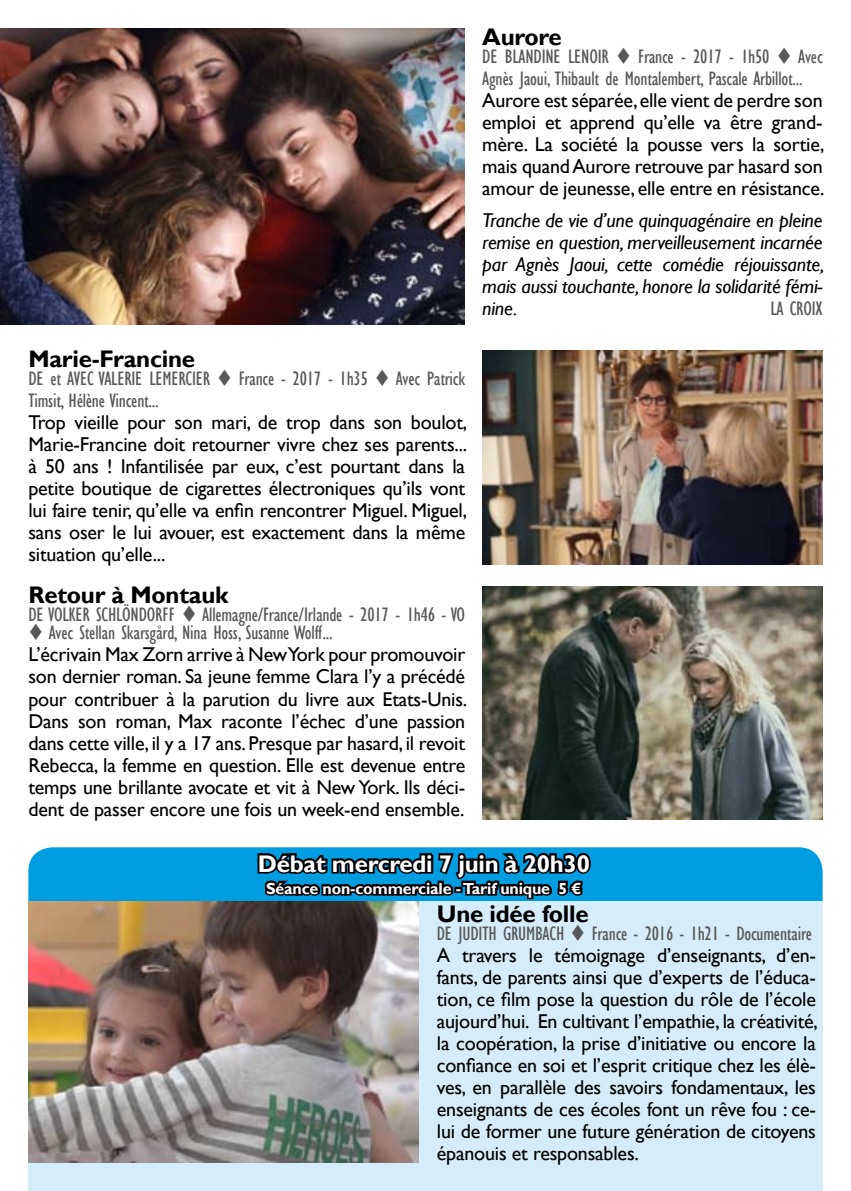
<style>
.page{position:relative;width:851px;height:1191px;background:#fff}
.page>*{position:absolute;margin:0;border:0;box-sizing:border-box;transform-origin:0 0}
.t1{font:700 24px "Gill Sans";letter-spacing:-.01em;color:#000}
.t2{font:700 24px "Gill Sans";letter-spacing:-.01em;color:#fff}
.t3{font:20px/22px "Gill Sans";letter-spacing:-.01em;color:#000;text-align:justify}
.t4{font:condensed 20px/22px "Gill Sans";letter-spacing:-.01em;color:#58585a}
.t5{font:italic 20px/22px "Gill Sans";letter-spacing:-.01em;color:#000;text-align:justify}
.t6{font:700 16px "Gill Sans";letter-spacing:-.01em;color:#fff}
.s1{color:#58585a}
.s2{font-stretch:condensed;color:#58585a}
</style>
<div class="page">
<img style="left:0;top:28px;width:465px;height:296px">
<img style="left:482px;top:350px;width:340px;height:214px">
<div style="left:28px;top:847px;width:794px;height:54px;background:#009ee0"></div>
<div style="left:28px;top:901px;width:794px;height:290px;background:#d5edfa"></div>
<svg style="left:255px;top:849px;width:338px;height:58px;background:#0c5979"></svg>
<img style="left:28px;top:901px;width:390px;height:261px">
<img style="left:482px;top:586px;width:340px;height:233px">
<p class="t1" style="left:28px;top:344px;width:168px">Marie-Francine</p>
<p class="t4" style="left:28px;top:367px;width:438px">DE et AVEC VALERIE LEMERCIER ▼ France - 2017 - 1h35 ▼ Avec Patrick<br>Timsit, Hélène Vincent...</p>
<p class="t3" style="left:28px;top:411px;width:440px">Trop vieille pour son mari, de trop dans son boulot, Marie-Francine doit retourner vivre chez ses parents... à 50 ans ! Infantilisée par eux, c’est pourtant dans la petite boutique de cigarettes électroniques qu’ils vont lui faire tenir, qu’elle va enfin rencontrer Miguel. Miguel, sans oser le lui avouer, est exactement dans la même situation qu’elle...</p>
<p class="t1" style="left:28px;top:581px;width:201px">Retour à Montauk</p>
<p class="t4" style="left:28px;top:604px;width:438px">DE VOLKER SCHLÖNDORFF ▼ Allemagne/France/Irlande - 2017 - 1h46 - VO</p>
<p class="t3" style="left:28px;top:622px;width:440px;text-align:left"><span class="s1">▼</span> <span class="s2">Avec Stellan Skarsgård, Nina Hoss, Susanne Wolff...<br></span>L’écrivain Max Zorn arrive à New York pour promouvoir son dernier roman. Sa jeune femme Clara l’y a précédé pour contribuer à la parution du livre aux Etats-Unis.<br>Dans son roman, Max raconte l’échec d’une passion dans cette ville, il y a 17 ans. Presque par hasard, il revoit Rebecca, la femme en question. Elle est devenue entre temps une brillante avocate et vit à New York. Ils déci&shy;dent de passer encore une fois un week-end ensemble.</p>
<p class="t1" style="left:482px;top:22px;width:81px">Aurore</p>
<p class="t4" style="left:482px;top:45px;width:342px">DE BLANDINE LENOIR ▼ France - 2017 - 1h50 ▼ Avec<br>Agnès Jaoui, Thibault de Montalembert, Pascale Arbillot...</p>
<p class="t3" style="left:482px;top:90px;width:344px">Aurore est séparée, elle vient de perdre son emploi et apprend qu’elle va être grand&shy;mère. La société la pousse vers la sortie, mais quand Aurore retrouve par hasard son amour de jeunesse, elle entre en résistance.</p>
<p class="t5" style="left:482px;top:210px;width:344px">Tranche de vie d’une quinquagénaire en pleine remise en question, merveilleusement incarnée par Agnès Jaoui, cette comédie réjouissante, mais aussi touchante, honore la solidarité fémi&shy;nine.</p>
<p class="t4" style="left:770px;top:297px;width:54px">LA CROIX</p>
<p class="t2" style="left:258px;top:849px;width:333px">Débat mercredi 7 juin à 20h30</p>
<p class="t6" style="left:266px;top:878px;width:317px">Séance non-commerciale - Tarif unique 5 €</p>
<p class="t1" style="left:437px;top:899px;width:153px">Une idée folle</p>
<p class="t3" style="left:437px;top:922px;width:382px;text-align:left"><span class="s2">DE JUDITH GRUMBACH</span> <span class="s1">▼</span> <span class="s2">France - 2016 - 1h21 - Documentaire </span>A travers le témoignage d’enseignants, d’en&shy;fants, de parents ainsi que d’experts de l’éduca&shy;tion, ce film pose la question du rôle de l’école aujourd’hui. En cultivant l’empathie, la créativité, la coopération, la prise d’initiative ou encore la confiance en soi et l’esprit critique chez les élè&shy;ves, en parallèle des savoirs fondamentaux, les enseignants de ces écoles font un rêve fou : ce&shy;lui de former une future génération de citoyens épanouis et responsables.</p>
</div>
